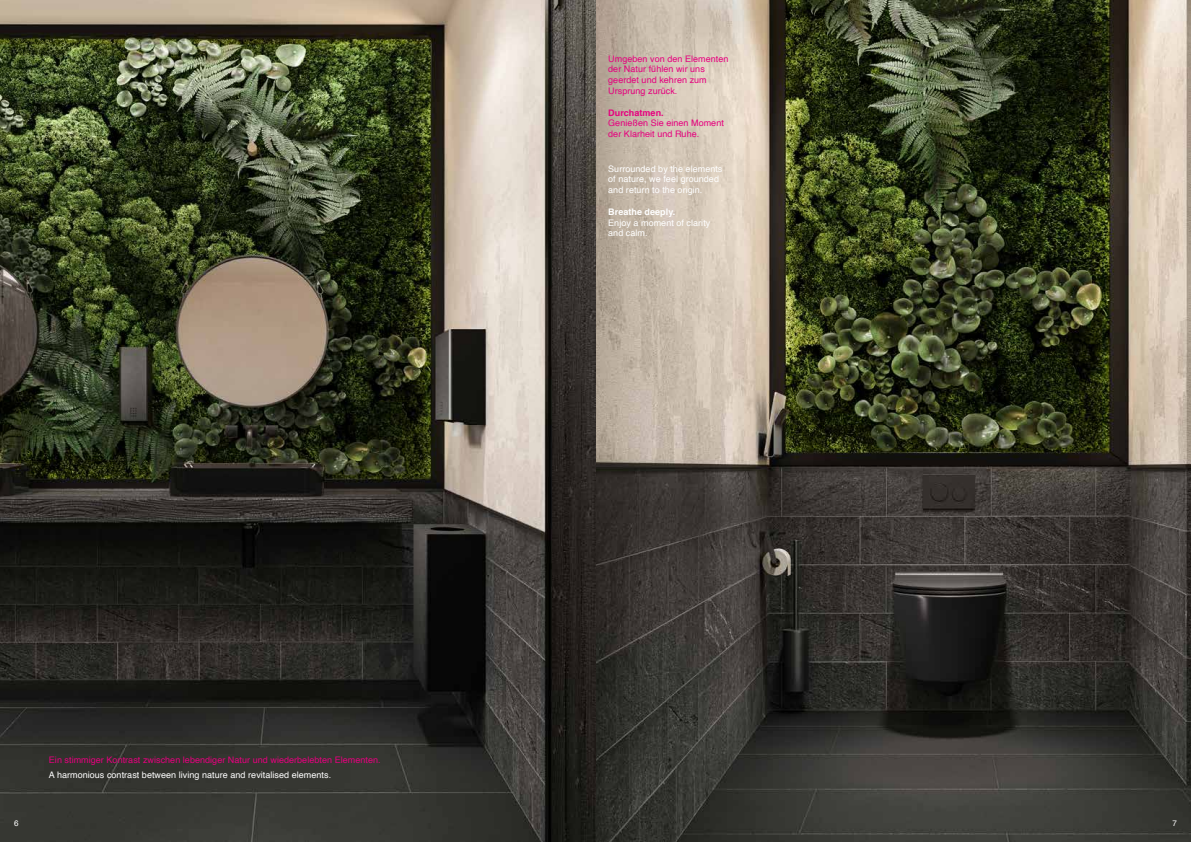
<style>
.page{position:relative;width:1191px;height:842px;background:#fff}
.page>*{position:absolute;margin:0;border:0;box-sizing:border-box;transform-origin:0 0}
.t1{font:9px/10.8px "Helvetica";letter-spacing:.005em;color:#e6007e}
.t2{font:9px/10.8px "Helvetica";letter-spacing:.005em;color:#fff}
.t3{font:700 9px "Helvetica";letter-spacing:.005em;color:#fff}
.t4{font:700 9px "Helvetica";letter-spacing:.005em;color:#e6007e}
.t5{font:8px "Helvetica";color:#fff}
</style>
<div class="page">
<img style="left:0;top:0;width:1191px;height:842px">
<p class="t1" style="left:608px;top:53px;width:122px">Umgeben von den Elementen der Natur fühlen wir uns geerdet und kehren zum<br>Ursprung zurück.</p>
<p class="t4" style="left:608px;top:109px;width:57px">Durchatmen.</p>
<p class="t1" style="left:608px;top:118px;width:117px">Genießen Sie einen Moment der Klarheit und Ruhe.</p>
<p class="t1" style="left:49px;top:754px;width:333px">Ein stimmiger Kontrast zwischen lebendiger Natur und wiederbelebten Elementen.</p>
<p class="t2" style="left:49px;top:769px;width:284px">A harmonious contrast between living nature and revitalised elements.</p>
<p class="t2" style="left:608px;top:163px;width:116px">Surrounded by the elements of nature, we feel grounded and return to the origin.</p>
<p class="t3" style="left:608px;top:208px;width:68px">Breathe deeply.</p>
<p class="t2" style="left:608px;top:217px;width:104px">Enjoy a moment of clarity and calm.</p>
<p class="t5" style="left:14px;top:820px;width:6px">6</p>
<p class="t5" style="left:1172px;top:820px;width:6px">7</p>
</div>
